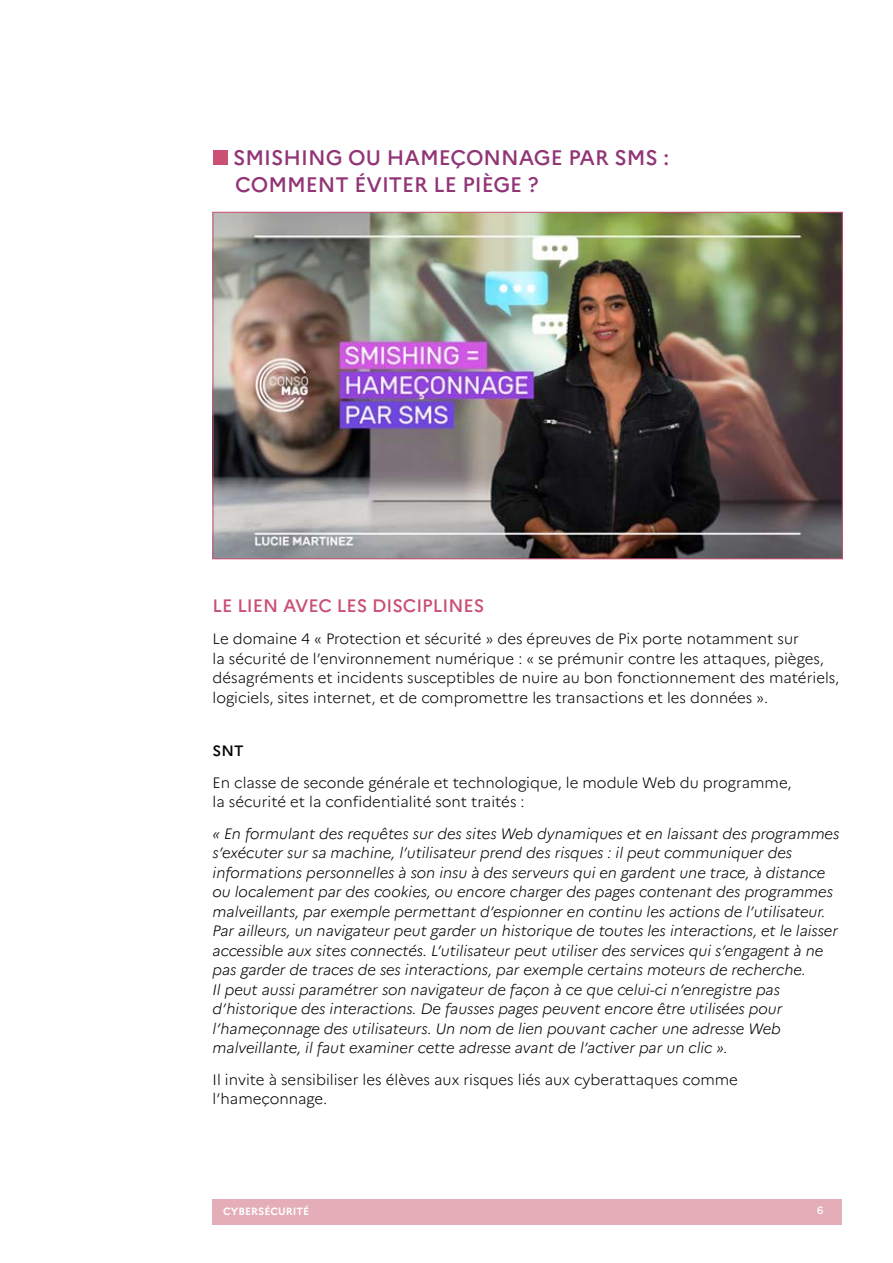
<style>
.page{position:relative;width:893px;height:1263px;background:#fff}
.page>*{position:absolute;margin:0;border:0;box-sizing:border-box;transform-origin:0 0}
.t1{font:500 21px/27px "Marianne";color:#913576}
.t2{font:500 18px "Marianne";color:#ca5074}
.t3{font:italic 300 15px/19.5px "Marianne";color:#000}
.t4{font:300 15px/19.5px "Marianne";color:#000}
.t5{font:500 15px "Marianne";color:#000}
.t6{font:700 10.5px "Marianne";color:#fff}
.t7{font:500 10.5px "Marianne";color:#fff}
</style>
<div class="page">
<div style="left:212px;top:1199px;width:629px;height:26px;background:#e4adb8"></div>
<div style="left:213px;top:150px;width:14px;height:15px;background:#ca5074"></div>
<img style="left:215px;top:214px;width:626px;height:343px">
<h1 class="t1" style="left:233px;top:144px;width:438px">SMISHING OU HAMEÇONNAGE PAR SMS :<br>COMMENT ÉVITER LE PIÈGE ?</h1>
<p class="t2" style="left:213px;top:595px;width:273px">LE LIEN AVEC LES DISCIPLINES</p>
<p class="t4" style="left:213px;top:629px;width:628px">Le domaine 4 « Protection et sécurité » des épreuves de Pix porte notamment sur<br>la sécurité de l’environnement numérique : « se prémunir contre les attaques, pièges, désagréments et incidents susceptibles de nuire au bon fonctionnement des matériels, logiciels, sites internet, et de compromettre les transactions et les données ».</p>
<p class="t5" style="left:213px;top:741px;width:32px">SNT</p>
<p class="t4" style="left:213px;top:773px;width:581px">En classe de seconde générale et technologique, le module Web du programme, la sécurité et la confidentialité sont traités :</p>
<p class="t3" style="left:213px;top:824px;width:628px">« En formulant des requêtes sur des sites Web dynamiques et en laissant des programmes s’exécuter sur sa machine, l’utilisateur prend des risques : il peut communiquer des informations personnelles à son insu à des serveurs qui en gardent une trace, à distance ou localement par des cookies, ou encore charger des pages contenant des programmes malveillants, par exemple permettant d’espionner en continu les actions de l’utilisateur.<br>Par ailleurs, un navigateur peut garder un historique de toutes les interactions, et le laisser accessible aux sites connectés. L’utilisateur peut utiliser des services qui s’engagent à ne pas garder de traces de ses interactions, par exemple certains moteurs de recherche.<br>Il peut aussi paramétrer son navigateur de façon à ce que celui-ci n’enregistre pas d’historique des interactions. De fausses pages peuvent encore être utilisées pour l’hameçonnage des utilisateurs. Un nom de lien pouvant cacher une adresse Web malveillante, il faut examiner cette adresse avant de l’activer par un clic ».</p>
<p class="t4" style="left:213px;top:1070px;width:527px">Il invite à sensibiliser les élèves aux risques liés aux cyberattaques comme l’hameçonnage.</p>
<p class="t6" style="left:223px;top:1205px;width:88px">CYBERSÉCURITÉ</p>
<p class="t7" style="left:817px;top:1204px;width:8px">6</p>
</div>
